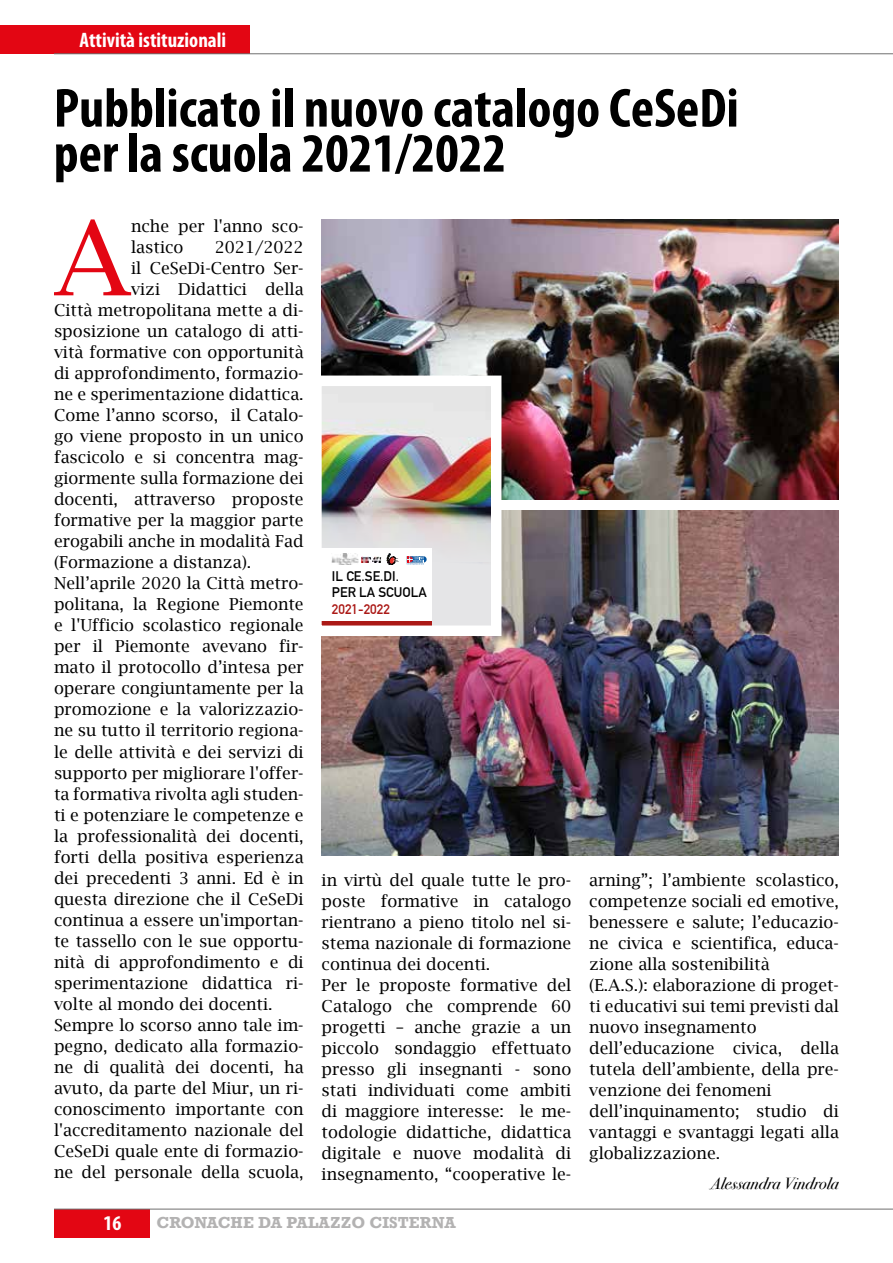
<style>
.page{position:relative;width:893px;height:1263px;background:#fff}
.page>*{position:absolute;margin:0;border:0;box-sizing:border-box;transform-origin:0 0}
.t1{font:103.65px "Lucida Bright";color:#e30613}
.t2{font:700 condensed 55.5px/45px "Myriad Pro";color:#000}
.t3{font:700 condensed 21px "Myriad Pro";color:#fff}
.t4{font:16.5px/21px "Lucida Bright";color:#000}
.t5{font:italic 16.5px "Bodoni Svty Two ITCTT";color:#000}
.t6{font:700 15px "Rockwell";letter-spacing:.01em;color:#b3b2b2}
.t7{font:700 13.65px/16.4px "DIN Alternate";color:#000}
.t8{font:700 13.65px "DIN Alternate";color:#ab1916}
</style>
<div class="page">
<div style="left:0;top:25px;width:250px;height:29px;background:#e30613"></div>
<hr style="left:54px;top:54px;width:839px;height:1px;background:#706f6f">
<div style="left:54px;top:1209px;width:96px;height:28px;background:#e30613"></div>
<hr style="left:54px;top:1209px;width:839px;height:1px;background:#706f6f">
<img style="left:322px;top:220px;width:517px;height:279px">
<img style="left:322px;top:510px;width:517px;height:346px">
<img style="left:321px;top:370px;width:186px;height:271px">
<p class="t3" style="left:80px;top:27px;width:148px">Attività istituzionali</p>
<h2 class="t2" style="left:54px;top:84px;width:686px">Pubblicato il nuovo catalogo CeSeDi per la scuola 2021/2022</h2>
<h1 class="t1" style="left:54px;top:199px;width:79px">A</h1>
<p class="t4" style="left:131px;top:216px;width:174px">nche per l'anno sco&shy;lastico</p>
<p class="t4" style="left:215px;top:237px;width:90px">2021/2022</p>
<p class="t4" style="left:131px;top:258px;width:174px">il CeSeDi-Centro Ser-</p>
<p class="t4" style="left:131px;top:279px;width:174px">vizi Didattici della</p>
<p class="t4" style="left:54px;top:300px;width:251px">Città metropolitana mette a di-</p>
<p class="t4" style="left:54px;top:321px;width:251px">sposizione un catalogo di atti-</p>
<p class="t4" style="left:54px;top:342px;width:251px">vità formative con opportunità</p>
<p class="t4" style="left:54px;top:363px;width:251px">di approfondimento, formazio-</p>
<p class="t4" style="left:54px;top:384px;width:251px">ne e sperimentazione didattica.</p>
<p class="t4" style="left:54px;top:405px;width:251px">Come l’anno scorso, il Catalo-</p>
<p class="t4" style="left:54px;top:426px;width:251px">go viene proposto in un unico</p>
<p class="t4" style="left:54px;top:447px;width:251px">fascicolo e si concentra mag-</p>
<p class="t4" style="left:54px;top:468px;width:251px">giormente sulla formazione dei</p>
<p class="t4" style="left:54px;top:489px;width:251px">docenti, attraverso proposte</p>
<p class="t4" style="left:54px;top:510px;width:251px">formative per la maggior parte</p>
<p class="t4" style="left:54px;top:531px;width:251px">erogabili anche in modalità Fad</p>
<p class="t4" style="left:54px;top:552px;width:199px">(Formazione a distanza).</p>
<p class="t4" style="left:54px;top:573px;width:251px">Nell’aprile 2020 la Città metro-</p>
<p class="t4" style="left:54px;top:594px;width:251px">politana, la Regione Piemonte</p>
<p class="t4" style="left:54px;top:615px;width:251px">e l'Ufficio scolastico regionale</p>
<p class="t4" style="left:54px;top:636px;width:251px">per il Piemonte avevano fir-</p>
<p class="t4" style="left:54px;top:657px;width:251px">mato il protocollo d’intesa per</p>
<p class="t4" style="left:54px;top:678px;width:251px">operare congiuntamente per la</p>
<p class="t4" style="left:54px;top:699px;width:251px">promozione e la valorizzazio-</p>
<p class="t4" style="left:54px;top:720px;width:251px">ne su tutto il territorio regiona-</p>
<p class="t4" style="left:54px;top:741px;width:251px">le delle attività e dei servizi di</p>
<p class="t4" style="left:54px;top:762px;width:251px">supporto per migliorare l'offer-</p>
<p class="t4" style="left:54px;top:783px;width:251px">ta formativa rivolta agli studen-</p>
<p class="t4" style="left:54px;top:804px;width:251px">ti e potenziare le competenze e</p>
<p class="t4" style="left:54px;top:825px;width:251px">la professionalità dei docenti,</p>
<p class="t4" style="left:54px;top:846px;width:251px">forti della positiva esperienza</p>
<p class="t4" style="left:54px;top:867px;width:251px">dei precedenti 3 anni. Ed è in</p>
<p class="t4" style="left:54px;top:888px;width:251px">questa direzione che il CeSeDi</p>
<p class="t4" style="left:54px;top:909px;width:251px">continua a essere un'importan-</p>
<p class="t4" style="left:54px;top:930px;width:251px">te tassello con le sue opportu-</p>
<p class="t4" style="left:54px;top:951px;width:251px">nità di approfondimento e di</p>
<p class="t4" style="left:54px;top:972px;width:251px">sperimentazione didattica ri-</p>
<p class="t4" style="left:54px;top:993px;width:220px">volte al mondo dei docenti.</p>
<p class="t4" style="left:54px;top:1014px;width:251px">Sempre lo scorso anno tale im-</p>
<p class="t4" style="left:54px;top:1035px;width:251px">pegno, dedicato alla formazio-</p>
<p class="t4" style="left:54px;top:1056px;width:251px">ne di qualità dei docenti, ha</p>
<p class="t4" style="left:54px;top:1077px;width:251px">avuto, da parte del Miur, un ri-</p>
<p class="t4" style="left:54px;top:1098px;width:251px">conoscimento importante con</p>
<p class="t4" style="left:54px;top:1119px;width:251px">l'accreditamento nazionale del</p>
<p class="t4" style="left:54px;top:1140px;width:251px">CeSeDi quale ente di formazio-</p>
<p class="t4" style="left:54px;top:1161px;width:251px">ne del personale della scuola,</p>
<p class="t7" style="left:332px;top:567px;width:96px">IL CE.SE.DI.<br>PER LA SCUOLA</p>
<p class="t8" style="left:332px;top:599px;width:59px">2021-2022</p>
<p class="t4" style="left:322px;top:869px;width:251px">in virtù del quale tutte le pro&shy;poste formative in catalogo rientrano a pieno titolo nel si&shy;stema nazionale di formazione continua dei docenti.<br>Per le proposte formative del<br>Catalogo che comprende 60 progetti – anche grazie a un piccolo sondaggio effettuato presso gli insegnanti - sono stati individuati come ambiti di maggiore interesse: le me&shy;todologie didattiche, didattica digitale e nuove modalità di insegnamento, “cooperative le-</p>
<p class="t4" style="left:589px;top:869px;width:251px">arning”; l’ambiente scolastico, competenze sociali ed emotive, benessere e salute; l’educazio&shy;ne civica e scientifica, educa&shy;zione alla sostenibilità<br>(E.A.S.): elaborazione di proget&shy;ti educativi sui temi previsti dal nuovo insegnamento dell’educazione civica, della tutela dell’ambiente, della pre&shy;venzione dei fenomeni dell’inquinamento; studio di vantaggi e svantaggi legati alla globalizzazione.</p>
<p class="t5" style="left:710px;top:1169px;width:130px">Alessandra Vindrola</p>
<p class="t3" style="left:104px;top:1210px;width:19px">16</p>
<p class="t6" style="left:156px;top:1213px;width:301px">CRONACHE DA PALAZZO CISTERNA</p>
</div>
